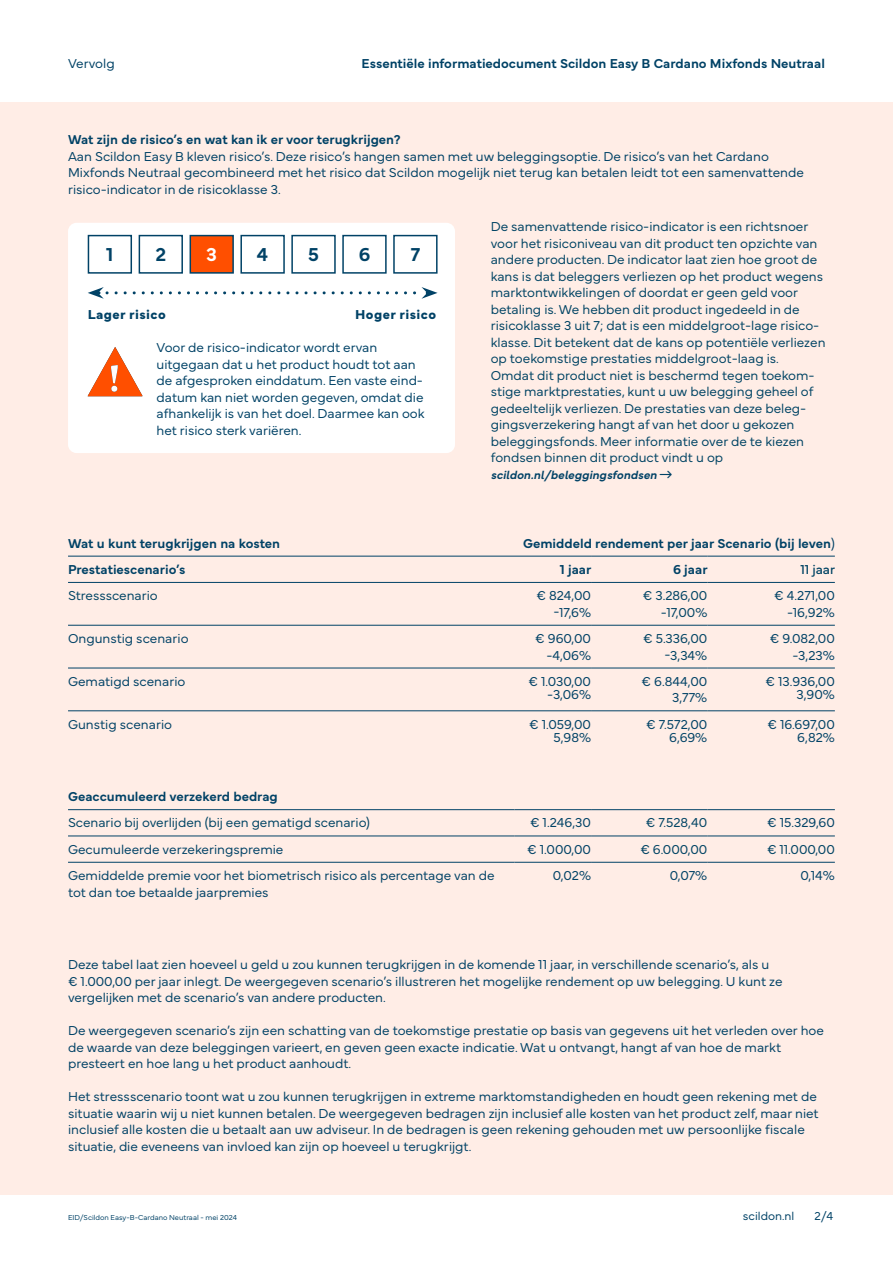
<style>
.page{position:relative;width:893px;height:1263px;background:#fff}
.page>*{position:absolute;margin:0;border:0;box-sizing:border-box;transform-origin:0 0}
.t1{font:600 19.5px "Mundial";color:#004266}
.t2{font:600 19.5px "Mundial";color:#fff}
.t3{font:300 13.5px/16.5px "Mundial";color:#004266;text-align:right}
.t4{font:300 13.5px/16.5px "Mundial";color:#004464;text-align:right}
.t5{font:600 13.5px "Mundial";color:#004266}
.t6{font:700 13.5px "Mundial";letter-spacing:.03em;color:#004266}
.t7{font:13.5px "Mundial";letter-spacing:-.005em;color:#004464}
.t8{font:italic 600 12px "Mundial";color:#004266}
.t9{font:300 12px "Mundial";color:#004266}
.t10{font:300 7.5px "Mundial";color:#004266}
.s1{font-weight:300}
</style>
<div class="page">
<div style="left:0;top:102px;width:893px;height:1093px;background:#ffede6"></div>
<hr style="left:68px;top:556px;width:370px;height:1px;background:#004266">
<hr style="left:438px;top:556px;width:153px;height:1px;background:#004266">
<hr style="left:591px;top:556px;width:116px;height:1px;background:#004266">
<hr style="left:707px;top:556px;width:128px;height:1px;background:#004266">
<hr style="left:68px;top:582px;width:370px;height:1px;background:#004266">
<hr style="left:438px;top:582px;width:153px;height:1px;background:#004266">
<hr style="left:591px;top:582px;width:116px;height:1px;background:#004266">
<hr style="left:707px;top:582px;width:128px;height:1px;background:#004266">
<hr style="left:68px;top:625px;width:370px;height:1px;background:#004266">
<hr style="left:438px;top:625px;width:153px;height:1px;background:#004266">
<hr style="left:591px;top:625px;width:116px;height:1px;background:#004266">
<hr style="left:707px;top:625px;width:128px;height:1px;background:#004266">
<hr style="left:68px;top:668px;width:370px;height:1px;background:#004266">
<hr style="left:438px;top:668px;width:153px;height:1px;background:#004266">
<hr style="left:591px;top:668px;width:116px;height:1px;background:#004266">
<hr style="left:707px;top:668px;width:128px;height:1px;background:#004266">
<hr style="left:68px;top:710px;width:370px;height:1px;background:#004266">
<hr style="left:438px;top:710px;width:153px;height:1px;background:#004266">
<hr style="left:591px;top:710px;width:116px;height:1px;background:#004266">
<hr style="left:707px;top:710px;width:128px;height:1px;background:#004266">
<hr style="left:68px;top:836px;width:446px;height:1px;background:#004266">
<hr style="left:514px;top:836px;width:77px;height:1px;background:#004266">
<hr style="left:591px;top:836px;width:116px;height:1px;background:#004266">
<hr style="left:707px;top:836px;width:128px;height:1px;background:#004266">
<hr style="left:68px;top:862px;width:446px;height:1px;background:#004266">
<hr style="left:514px;top:862px;width:77px;height:1px;background:#004266">
<hr style="left:591px;top:862px;width:116px;height:1px;background:#004266">
<hr style="left:707px;top:862px;width:128px;height:1px;background:#004266">
<hr style="left:68px;top:809px;width:446px;height:1px;background:#004266">
<hr style="left:514px;top:809px;width:77px;height:1px;background:#004266">
<hr style="left:591px;top:809px;width:116px;height:1px;background:#004266">
<hr style="left:707px;top:809px;width:128px;height:1px;background:#004266">
<div style="left:68px;top:223px;width:387px;height:230px;background:#fff;border-radius:9px"></div>
<div style="left:88px;top:235px;width:44px;height:39px;border:2px solid #004266"></div>
<div style="left:139px;top:235px;width:44px;height:39px;border:2px solid #004266"></div>
<div style="left:190px;top:236px;width:43px;height:37px;background:#ff4f00"></div>
<div style="left:190px;top:235px;width:44px;height:39px;border:2px solid #004266"></div>
<div style="left:240px;top:235px;width:45px;height:39px;border:2px solid #004266"></div>
<div style="left:291px;top:235px;width:45px;height:39px;border:2px solid #004266"></div>
<div style="left:342px;top:235px;width:45px;height:39px;border:2px solid #004266"></div>
<div style="left:393px;top:235px;width:45px;height:39px;border:2px solid #004266"></div>
<svg style="left:88px;top:287px;width:350px;height:12px"></svg>
<svg style="left:88px;top:347px;width:55px;height:49px"></svg>
<p class="t3" style="left:68px;top:54px;width:48px">Vervolg</p>
<p class="t5" style="left:362px;top:53px;width:465px">Essentiële informatiedocument Scildon Easy B Cardano Mixfonds Neutraal</p>
<p class="t5" style="left:68px;top:129px;width:334px">Wat zijn de risico’s en wat kan ik er voor terugkrijgen?</p>
<p class="t3" style="left:68px;top:147px;width:737px;text-align:left">Aan Scildon Easy B kleven risico’s. Deze risico’s hangen samen met uw beleggingsoptie. De risico’s van het Cardano<br>Mixfonds Neutraal gecombineerd met het risico dat Scildon mogelijk niet terug kan betalen leidt tot een samenvattende risico-indicator in de risicoklasse 3.</p>
<h1 class="t1" style="left:106px;top:239px;width:9px">1</h1>
<h1 class="t1" style="left:155px;top:239px;width:12px">2</h1>
<h1 class="t2" style="left:206px;top:239px;width:12px">3</h1>
<h1 class="t1" style="left:257px;top:239px;width:13px">4</h1>
<h1 class="t1" style="left:308px;top:239px;width:12px">5</h1>
<h1 class="t1" style="left:359px;top:239px;width:13px">6</h1>
<h1 class="t1" style="left:411px;top:239px;width:11px">7</h1>
<p class="t6" style="left:88px;top:304px;width:80px">Lager risico</p>
<p class="t6" style="left:355px;top:304px;width:82px">Hoger risico</p>
<p class="t3" style="left:157px;top:338px;width:270px;text-align:left">Voor de risico-indicator wordt ervan uitgegaan dat u het product houdt tot aan de afgesproken einddatum. Een vaste eind------- datum kan niet worden gegeven, omdat die afhankelijk is van het doel. Daarmee kan ook het risico sterk variëren.</p>
<p class="t4" style="left:491px;top:217px;width:336px;text-align:left">De samenvattende risico-indicator is een richtsnoer voor het risiconiveau van dit product ten opzichte van andere producten. De indicator laat zien hoe groot de kans is dat beleggers verliezen op het product wegens marktontwikkelingen of doordat er geen geld voor betaling is. We hebben dit product ingedeeld in de risicoklasse 3 uit 7; dat is een middelgroot-lage risico&shy;klasse. Dit betekent dat de kans op potentiële verliezen op toekomstige prestaties middelgroot-laag is.<br>Omdat dit product niet is beschermd tegen toekom&shy;stige marktprestaties, kunt u uw belegging geheel of gedeeltelijk verliezen. De prestaties van deze beleg&shy;gingsverzekering hangt af van het door u gekozen beleggingsfonds. Meer informatie over de te kiezen fondsen binnen dit product vindt u op</p>
<p class="t8" style="left:491px;top:465px;width:168px">scildon.nl/beleggingsfondsen</p>
<p class="t5" style="left:68px;top:532px;width:214px">Wat u kunt terugkrijgen na kosten</p>
<p class="t5" style="left:523px;top:532px;width:313px">Gemiddeld rendement per jaar Scenario (bij leven<span class="s1">)</span></p>
<p class="t5" style="left:68px;top:559px;width:119px">Prestatiescenario’s</p>
<p class="t5" style="left:560px;top:559px;width:33px">1 jaar</p>
<p class="t5" style="left:673px;top:559px;width:36px">6 jaar</p>
<p class="t7" style="left:800px;top:559px;width:36px">11 jaar</p>
<p class="t4" style="left:68px;top:586px;width:91px">Stressscenario</p>
<p class="t3" style="left:536px;top:586px;width:56px">€ 824,00 -17,6%</p>
<p class="t4" style="left:643px;top:586px;width:66px">€ 3.286,00 -17,00%</p>
<p class="t3" style="left:774px;top:586px;width:62px">€ 4.271,00 -16,92%</p>
<p class="t3" style="left:68px;top:629px;width:122px">Ongunstig scenario</p>
<p class="t3" style="left:535px;top:629px;width:57px">€ 960,00 -4,06%</p>
<p class="t4" style="left:643px;top:629px;width:66px">€ 5.336,00 -3,34%</p>
<p class="t3" style="left:770px;top:629px;width:67px">€ 9.082,00 -3,23%</p>
<p class="t3" style="left:68px;top:672px;width:119px">Gematigd scenario</p>
<p class="t3" style="left:528px;top:673px;width:64px;line-height:13.5px">€ 1.030,00 -3,06%</p>
<p class="t3" style="left:642px;top:672px;width:67px">€ 6.844,00<br>3,77%</p>
<p class="t3" style="left:765px;top:673px;width:71px;line-height:13.5px">€ 13.936,00<br>3,90%</p>
<p class="t3" style="left:68px;top:714px;width:106px">Gunstig scenario</p>
<p class="t3" style="left:529px;top:716px;width:63px;line-height:13.5px">€ 1.059,00<br>5,98%</p>
<p class="t3" style="left:646px;top:716px;width:62px;line-height:13.5px">€ 7.572,00<br>6,69%</p>
<p class="t3" style="left:767px;top:716px;width:69px;line-height:13.5px">€ 16.697,00<br>6,82%</p>
<p class="t5" style="left:68px;top:786px;width:211px">Geaccumuleerd verzekerd bedrag</p>
<p class="t4" style="left:68px;top:813px;width:303px">Scenario bij overlijden (bij een gematigd scenario)</p>
<p class="t3" style="left:530px;top:813px;width:63px">€ 1.246,30</p>
<p class="t4" style="left:646px;top:813px;width:63px">€ 7.528,40</p>
<p class="t3" style="left:767px;top:813px;width:69px">€ 15.329,60</p>
<p class="t3" style="left:68px;top:840px;width:217px">Gecumuleerde verzekeringspremie</p>
<p class="t3" style="left:527px;top:840px;width:65px">€ 1.000,00</p>
<p class="t4" style="left:640px;top:840px;width:68px">€ 6.000,00</p>
<p class="t4" style="left:767px;top:840px;width:69px">€ 11.000,00</p>
<p class="t3" style="left:68px;top:866px;width:428px;text-align:left">Gemiddelde premie voor het biometrisch risico als percentage van de tot dan toe betaalde jaarpremies</p>
<p class="t3" style="left:553px;top:866px;width:40px">0,02%</p>
<p class="t3" style="left:670px;top:866px;width:39px">0,07%</p>
<p class="t3" style="left:800px;top:866px;width:36px">0,14%</p>
<p class="t3" style="left:68px;top:955px;width:716px;text-align:left">Deze tabel laat zien hoeveel u geld u zou kunnen terugkrijgen in de komende 11 jaar, in verschillende scenario’s, als u<br>€ 1.000,00 per jaar inlegt. De weergegeven scenario’s illustreren het mogelijke rendement op uw belegging. U kunt ze vergelijken met de scenario’s van andere producten.</p>
<p class="t3" style="left:68px;top:1021px;width:757px;text-align:left">De weergegeven scenario’s zijn een schatting van de toekomstige prestatie op basis van gegevens uit het verleden over hoe de waarde van deze beleggingen varieert, en geven geen exacte indicatie. Wat u ontvangt, hangt af van hoe de markt presteert en hoe lang u het product aanhoudt.</p>
<p class="t3" style="left:68px;top:1087px;width:752px;text-align:left">Het stressscenario toont wat u zou kunnen terugkrijgen in extreme marktomstandigheden en houdt geen rekening met de situatie waarin wij u niet kunnen betalen. De weergegeven bedragen zijn inclusief alle kosten van het product zelf, maar niet inclusief alle kosten die u betaalt aan uw adviseur. In de bedragen is geen rekening gehouden met uw persoonlijke fiscale situatie, die eveneens van invloed kan zijn op hoeveel u terugkrijgt.</p>
<p class="t10" style="left:68px;top:1211px;width:170px">EID/Scildon Easy-B-Cardano Neutraal - mei 2024</p>
<p class="t9" style="left:743px;top:1206px;width:53px">scildon.nl</p>
<p class="t9" style="left:814px;top:1206px;width:20px">2/4</p>
</div>
